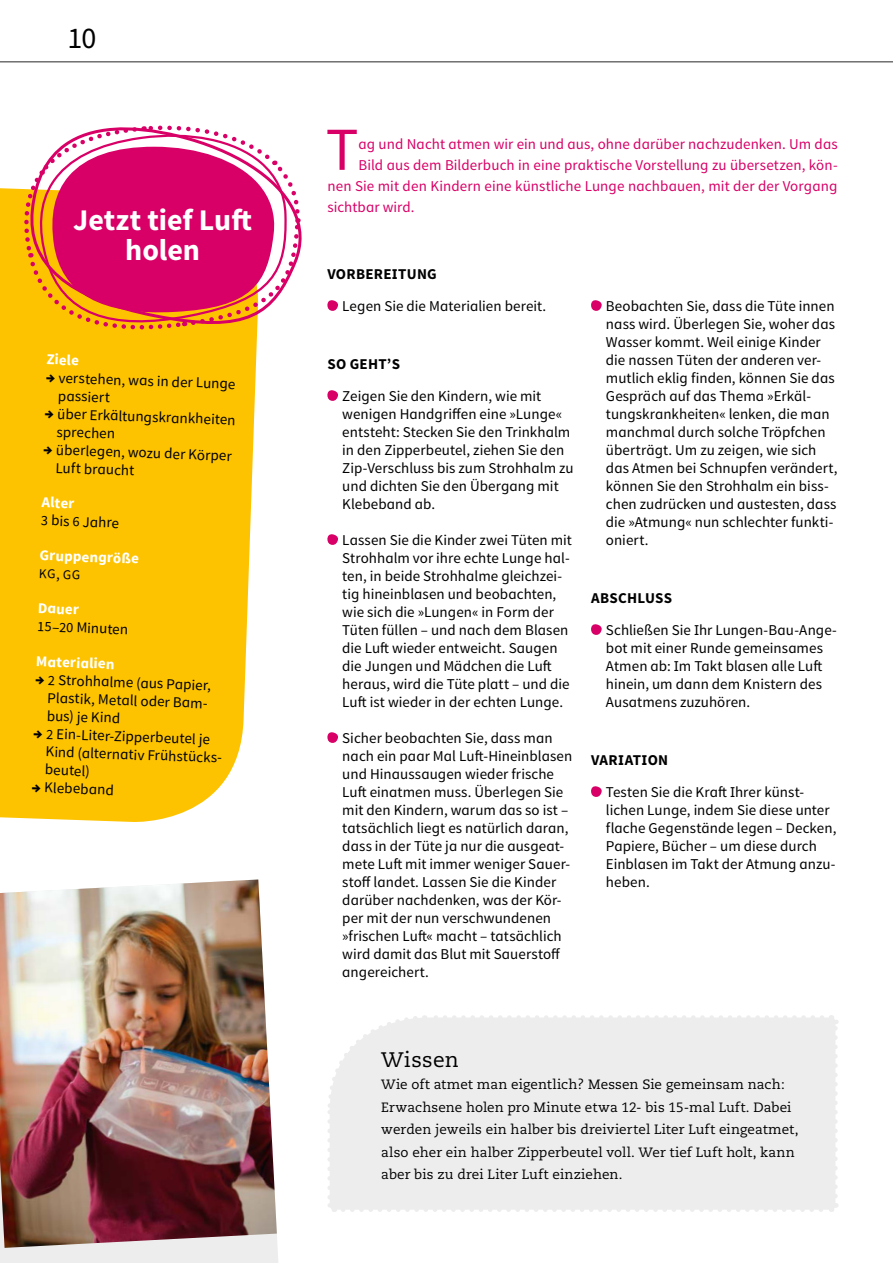
<style>
.page{position:relative;width:893px;height:1263px;background:#fff}
.page>*{position:absolute;margin:0;border:0;box-sizing:border-box;transform-origin:0 0}
.t1{font:61.05px "Source Sans Pro";color:#d80067}
.t2{font:700 30px/30px "Source Sans Pro";color:#fff;text-align:center}
.t3{font:30px "Source Sans Pro";color:#000}
.t4{font:21px "Caecilia";letter-spacing:.015em;color:#000}
.t5{font:15px/18px "Source Sans Pro";letter-spacing:.005em;color:#000}
.t6{font:15px "Source Sans Pro";letter-spacing:.005em;color:#d80067}
.t7{font:700 15px "Source Sans Pro";letter-spacing:.02em;color:#000}
.t8{font:700 15px "Source Sans Pro";color:#fff}
.t9{font:13.5px/22.5px "Caecilia";letter-spacing:.005em;color:#000}
.t10{font:13.5px "Source Sans Pro";color:#000}
.s1{font-weight:900}
.s2{font-weight:700;color:#fff}
.s3{font-size:14.25px}
.s4{font-size:15px}
</style>
<div class="page">
<div style="left:0;top:1247px;width:278px;height:16px;background:#ededed"></div>
<img style="left:0;top:879px;width:277px;height:369px">
<div style="left:0;top:188px;width:257px;height:634px;background:#fdc300"></div>
<svg style="left:11px;top:125px;width:291px;height:230px"></svg>
<svg style="left:327px;top:300px;width:12px;height:11px"></svg>
<svg style="left:327px;top:390px;width:12px;height:11px"></svg>
<svg style="left:327px;top:534px;width:11px;height:11px"></svg>
<svg style="left:327px;top:732px;width:11px;height:11px"></svg>
<svg style="left:591px;top:300px;width:11px;height:11px"></svg>
<svg style="left:591px;top:624px;width:11px;height:11px"></svg>
<svg style="left:591px;top:786px;width:11px;height:11px"></svg>
<div style="left:328px;top:1015px;width:511px;height:197px;background:#ededed"></div>
<hr style="left:0;top:61px;width:893px;height:2px;background:#706f6f">
<h2 class="t3" style="left:67px;top:19px;width:30px">10</h2>
<h2 class="t2" style="left:73px;top:206px;width:180px">Jetzt tief Luft holen</h2>
<p class="t8" style="left:47px;top:350px;width:34px;rotate:2deg">Ziele</p>
<p class="t5" style="left:59px;top:369px;width:178px;text-indent:-13px;rotate:2deg"><span class="s1">→</span> verstehen, was in der Lunge passiert</p>
<p class="t5" style="left:58px;top:405px;width:180px;text-indent:-13px;rotate:2deg"><span class="s1">→</span> über Erkältungskrankheiten sprechen</p>
<p class="t5" style="left:56px;top:441px;width:177px;text-indent:-13px;rotate:2deg"><span class="s1">→</span> überlegen, wozu der Körper<br>Luft braucht</p>
<p class="t5" style="left:42px;top:493px;width:80px;rotate:2deg"><span class="s2">Alter<br></span><span class="s3">3</span> bis <span class="s3">6</span> Jahre</p>
<p class="t8" style="left:40px;top:545px;width:101px;rotate:2deg">Gruppengröße</p>
<p class="t10" style="left:39px;top:565px;width:43px;rotate:2deg">KG<span class="s4">,</span> GG</p>
<p class="t5" style="left:38px;top:599px;width:93px;rotate:2deg"><span class="s2">Dauer<br></span><span class="s3">15</span>–<span class="s3">20</span> Minuten</p>
<p class="t8" style="left:36px;top:651px;width:80px;rotate:2deg">Materialien</p>
<p class="t5" style="left:48px;top:671px;width:165px;text-align:justify;text-indent:-13px;rotate:2deg"><span class="s1">→</span> <span class="s3">2</span> Strohhalme (aus Papier, Plastik, Metall oder Bam&shy;bus) je Kind</p>
<p class="t5" style="left:47px;top:725px;width:181px;text-indent:-13px;rotate:2deg"><span class="s1">→</span> <span class="s3">2</span> Ein-Liter-Zipperbeutel je<br>Kind (alternativ Frühstücks&shy;beutel)</p>
<p class="t5" style="left:32px;top:778px;width:84px;rotate:2deg"><span class="s1">→</span> Klebeband</p>
<h1 class="t1" style="left:326px;top:112px;width:34px">T</h1>
<p class="t6" style="left:358px;top:135px;width:481px">ag und Nacht atmen wir ein und aus, ohne darüber nachzudenken. Um das</p>
<p class="t6" style="left:358px;top:156px;width:481px">Bild aus dem Bilderbuch in eine praktische Vorstellung zu übersetzen, kön-</p>
<p class="t6" style="left:327px;top:177px;width:512px">nen Sie mit den Kindern eine künstliche Lunge nachbauen, mit der der Vorgang</p>
<p class="t6" style="left:327px;top:198px;width:89px">sichtbar wird.</p>
<p class="t7" style="left:327px;top:265px;width:111px">VORBEREITUNG</p>
<p class="t5" style="left:342px;top:297px;width:205px">Legen Sie die Materialien bereit.</p>
<p class="t7" style="left:327px;top:355px;width:74px">SO GEHT’S</p>
<p class="t5" style="left:342px;top:387px;width:233px">Zeigen Sie den Kindern, wie mit wenigen Handgriffen eine »Lunge« entsteht: Stecken Sie den Trinkhalm in den Zipperbeutel, ziehen Sie den<br>Zip-Verschluss bis zum Strohhalm zu und dichten Sie den Übergang mit<br>Klebeband ab.</p>
<p class="t5" style="left:342px;top:531px;width:231px">Lassen Sie die Kinder zwei Tüten mit Strohhalm vor ihre echte Lunge hal&shy;ten, in beide Strohhalme gleichzei&shy;tig hineinblasen und beobachten, wie sich die »Lungen« in Form der Tüten füllen – und nach dem Blasen die Luft wieder entweicht. Saugen die Jungen und Mädchen die Luft heraus, wird die Tüte platt – und die Luft ist wieder in der echten Lunge.</p>
<p class="t5" style="left:342px;top:729px;width:231px">Sicher beobachten Sie, dass man nach ein paar Mal Luft-Hineinblasen und Hinaussaugen wieder frische<br>Luft einatmen muss. Überlegen Sie mit den Kindern, warum das so ist – tatsächlich liegt es natürlich daran, dass in der Tüte ja nur die ausgeat&shy;mete Luft mit immer weniger Sauer&shy;stoff landet. Lassen Sie die Kinder darüber nachdenken, was der Kör&shy;per mit der nun verschwundenen »frischen Luft« macht – tatsächlich wird damit das Blut mit Sauerstoff angereichert.</p>
<p class="t5" style="left:606px;top:297px;width:233px">Beobachten Sie, dass die Tüte innen nass wird. Überlegen Sie, woher das<br>Wasser kommt. Weil einige Kinder die nassen Tüten der anderen ver&shy;mutlich eklig finden, können Sie das<br>Gespräch auf das Thema »Erkäl&shy;tungskrankheiten« lenken, die man manchmal durch solche Tröpfchen überträgt. Um zu zeigen, wie sich das Atmen bei Schnupfen verändert, können Sie den Strohhalm ein biss&shy;chen zudrücken und austesten, dass die »Atmung« nun schlechter funkti&shy;oniert.</p>
<p class="t7" style="left:591px;top:589px;width:83px">ABSCHLUSS</p>
<p class="t5" style="left:606px;top:621px;width:233px">Schließen Sie Ihr Lungen-Bau-Ange&shy;bot mit einer Runde gemeinsames<br>Atmen ab: Im Takt blasen alle Luft hinein, um dann dem Knistern des<br>Ausatmens zuzuhören.</p>
<p class="t7" style="left:591px;top:751px;width:79px">VARIATION</p>
<p class="t5" style="left:606px;top:783px;width:232px">Testen Sie die Kraft Ihrer künst&shy;lichen Lunge, indem Sie diese unter flache Gegenstände legen – Decken,<br>Papiere, Bücher – um diese durch<br>Einblasen im Takt der Atmung anzu&shy;heben.</p>
<h3 class="t4" style="left:381px;top:1047px;width:79px">Wissen</h3>
<p class="t9" style="left:381px;top:1074px;width:419px">Wie oft atmet man eigentlich? Messen Sie gemeinsam nach:<br>Erwachsene holen pro Minute etwa 12- bis 15-mal Luft. Dabei werden jeweils ein halber bis dreiviertel Liter Luft eingeatmet, also eher ein halber Zipperbeutel voll. Wer tief Luft holt, kann aber bis zu drei Liter Luft einziehen.</p>
</div>
